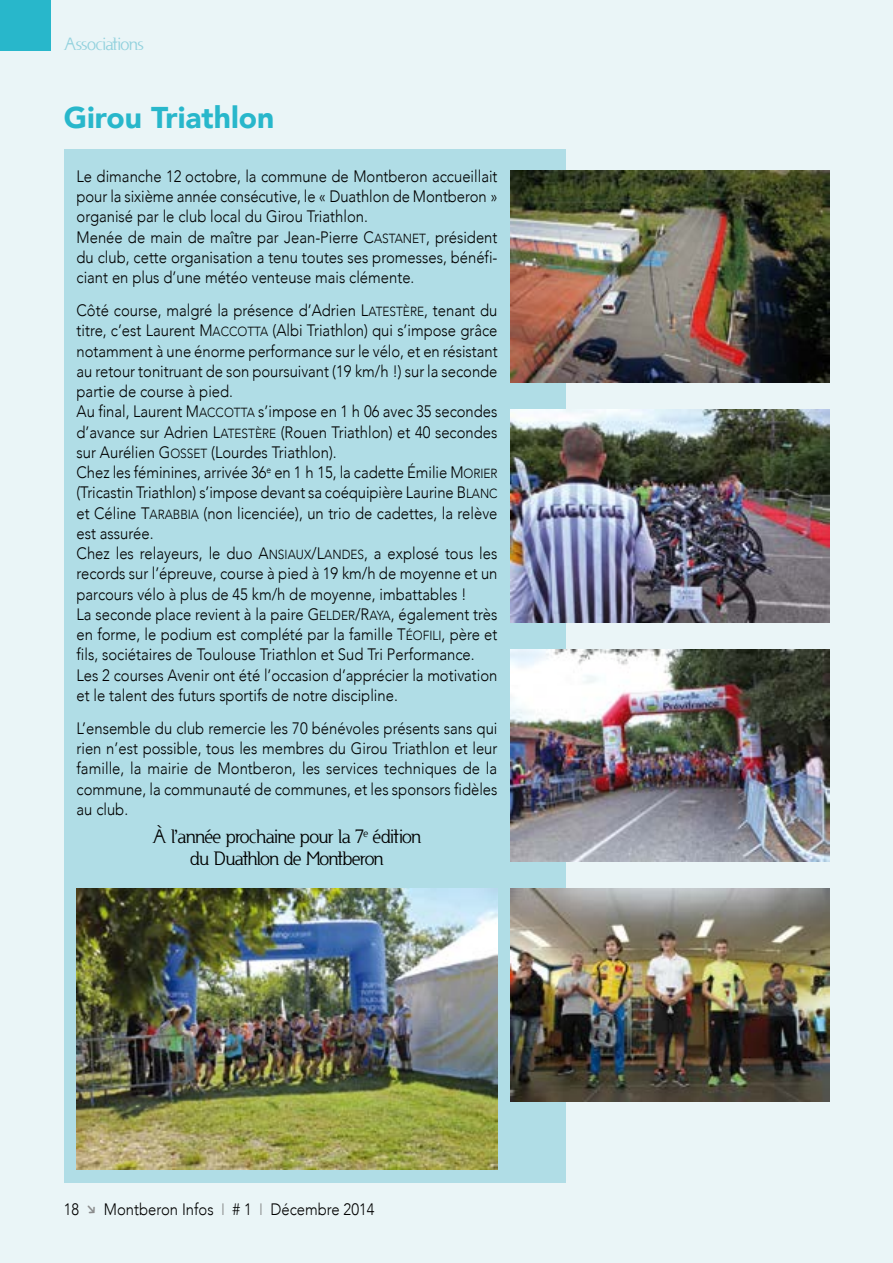
<style>
.page{position:relative;width:893px;height:1263px;background:#fff}
.page>*{position:absolute;margin:0;border:0;box-sizing:border-box;transform-origin:0 0}
.t1{font:900 30px "Avenir";color:#28b7cb}
.t2{font:18px/21.8px "Usenet";letter-spacing:-.035em;color:#000;text-align:center}
.t3{font:300 16.5px/20.2px "Avenir";color:#000;scale:.9 1}
.t4{font:16.5px "Usenet";letter-spacing:-.015em;color:#91d1dd}
.s1{font-family:"Avenir Light SC800";font-weight:400}
.s2{font-family:"Avenir Light SC800";font-weight:400;font-size:13.2px}
.s3{color:#8b8c8d}
</style>
<div class="page">
<div style="left:0;top:0;width:892px;height:1263px;background:#eaf5f7"></div>
<div style="left:0;top:0;width:51px;height:51px;background:#28b7cb"></div>
<div style="left:64px;top:149px;width:502px;height:1033px;background:#b0dde6"></div>
<img style="left:510px;top:170px;width:319px;height:212px">
<img style="left:510px;top:410px;width:319px;height:212px">
<img style="left:510px;top:649px;width:319px;height:213px">
<img style="left:510px;top:889px;width:319px;height:212px">
<img style="left:77px;top:889px;width:420px;height:280px">
<p class="t4" style="left:64px;top:33px;width:81px">Associations</p>
<h1 class="t1" style="left:64px;top:91px;width:212px">Girou Triathlon</h1>
<p class="t3" style="left:77px;top:166px;width:469px">Le dimanche 12 octobre, la commune de Montberon accueillait pour la sixième année consécutive, le « Duathlon de Montberon » organisé par le club local du Girou Triathlon.<br>Menée de main de maître par Jean-Pierre <span class="s1">C</span><span class="s2">ASTANET</span>, président du club, cette organisation a tenu toutes ses promesses, bénéfi&shy;ciant en plus d’une météo venteuse mais clémente.</p>
<p class="t3" style="left:77px;top:300px;width:469px">Côté course, malgré la présence d’Adrien <span class="s1">L</span><span class="s2">ATESTÈRE</span>, tenant du titre, c’est Laurent <span class="s1">M</span><span class="s2">ACCOTTA</span> (Albi Triathlon) qui s’impose grâce notamment à une énorme performance sur le vélo, et en résistant au retour tonitruant de son poursuivant (19 km/h !) sur la seconde partie de course à pied.<br>Au final, Laurent <span class="s1">M</span><span class="s2">ACCOTTA</span> s’impose en 1 h 06 avec 35 secondes d’avance sur Adrien <span class="s1">L</span><span class="s2">ATESTÈRE</span> (Rouen Triathlon) et 40 secondes sur Aurélien <span class="s1">G</span> <span class="s2">OSSET</span> (Lourdes Triathlon).<br>Chez les féminines, arrivée 36<sup>e</sup> en 1 h 15, la cadette Émilie <span class="s1">M</span> <span class="s2">ORIER </span>(Tricastin Triathlon) s’impose devant sa coéquipière Laurine <span class="s1">B</span> <span class="s2">LANC </span>et Céline <span class="s1">T</span><span class="s2">ARABBIA</span> (non licenciée), un trio de cadettes, la relève est assurée.<br>Chez les relayeurs, le duo <span class="s1">A</span><span class="s2">NSIAUX</span><span class="s1">/L</span><span class="s2">ANDES</span>, a explosé tous les records sur l’épreuve, course à pied à 19 km/h de moyenne et un parcours vélo à plus de 45 km/h de moyenne, imbattables !<br>La seconde place revient à la paire <span class="s1">G</span> <span class="s2">ELD ER</span><span class="s1">/R</span><span class="s2">AYA</span>, également très en forme, le podium est complété par la famille <span class="s1">T</span><span class="s2">ÉOFILI</span>, père et fils, sociétaires de Toulouse Triathlon et Sud Tri Performance.<br>Les 2 courses Avenir ont été l’occasion d’apprécier la motivation et le talent des futurs sportifs de notre discipline.</p>
<p class="t3" style="left:77px;top:718px;width:469px;text-align:justify">L’ensemble du club remercie les 70 bénévoles présents sans qui rien n’est possible, tous les membres du Girou Triathlon et leur famille, la mairie de Montberon, les services techniques de la commune, la communauté de communes, et les sponsors fidèles au club.</p>
<p class="t2" style="left:153px;top:825px;width:270px">À l’année prochaine pour la 7<sup>e</sup> édition du Duathlon de Montberon</p>
<p class="t3" style="left:64px;top:1199px;width:19px">18</p>
<p class="t3" style="left:104px;top:1199px;width:302px">Montberon Infos <span class="s3">I</span> # 1 <span class="s3">I</span> Décembre 2014</p>
</div>
